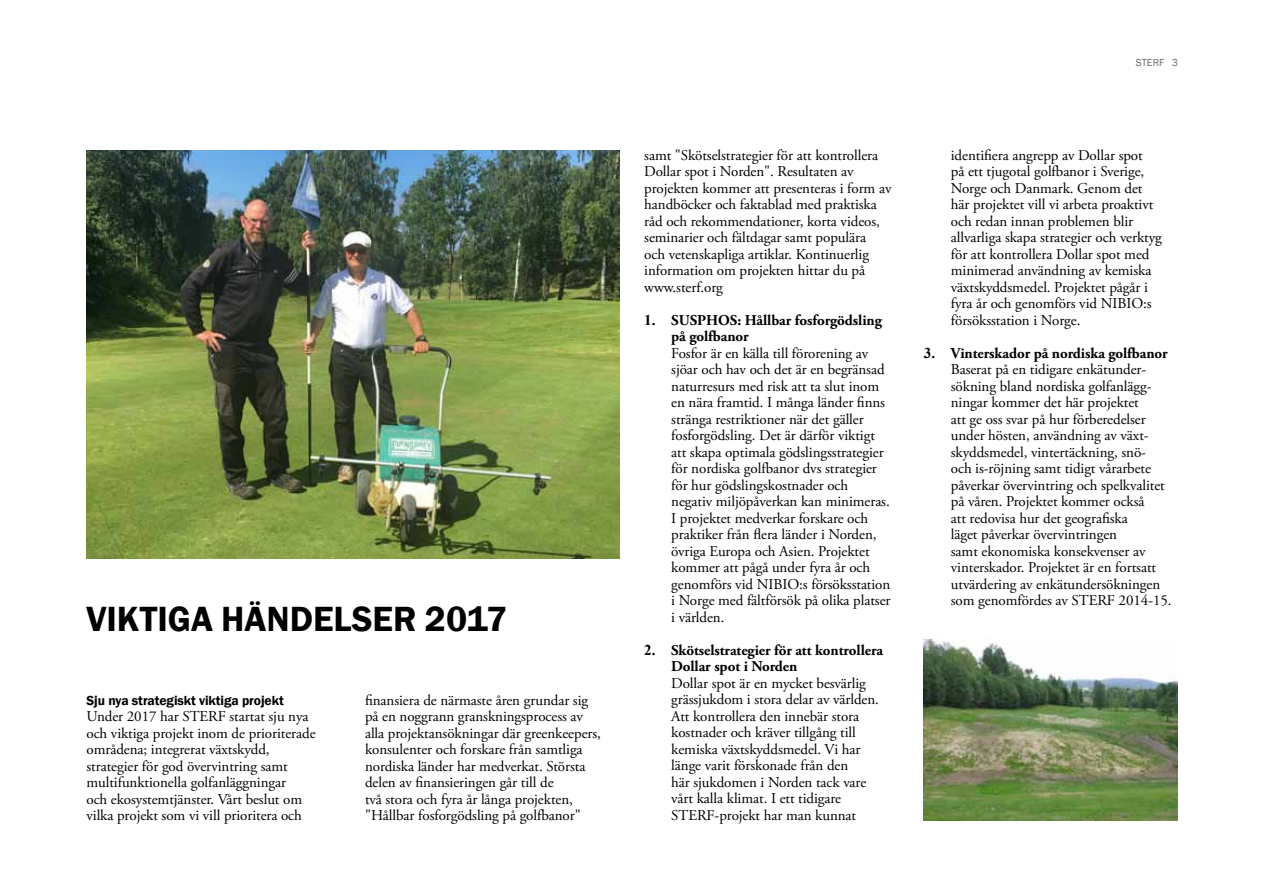
<style>
.page{position:relative;width:1263px;height:893px;background:#fff}
.page>*{position:absolute;margin:0;border:0;box-sizing:border-box;transform-origin:0 0}
.t1{font:600 36px "Franklin Gothic";color:#000}
.t2{font:15px/16.5px "Adobe Garamond Pro";letter-spacing:-.005em;color:#000}
.t3{font:700 15px/16.5px "Adobe Garamond Pro";letter-spacing:-.005em;color:#000}
.t4{font:600 13.5px "Franklin Gothic";color:#000}
.t5{font:10.5px "Franklin Gothic";color:#6d6e71}
.s1{font-family:"Times New Roman"}
.s2{font-family:"Times New Roman";font-weight:700}
.s3{font-weight:700}
</style>
<div class="page">
<img style="left:86px;top:151px;width:533px;height:407px">
<img style="left:924px;top:639px;width:254px;height:181px">
<h1 class="t1" style="left:86px;top:597px;width:422px">Viktiga händelser 2017</h1>
<p class="t4" style="left:86px;top:692px;width:199px">Sju nya strategiskt viktiga projekt</p>
<p class="t2" style="left:86px;top:709px;width:231px">Under 2017 har STERF startat sju nya och viktiga projekt inom de prioriterade områdena; integrerat växtskydd, strategier för god övervintring samt multifunktionella golfanläggningar<br>och ekosystemtjänster. Vårt beslut om vilka projekt som vi vill prioritera och</p>
<p class="t2" style="left:365px;top:692px;width:237px">finansiera de närmaste åren grundar sig på en noggrann granskningsprocess av alla projektansökningar där greenkeepers, konsulenter och forskare från samtliga nordiska länder har medverkat. Största delen av finansieringen går till de<br>två stora och fyra år långa projekten, "Hållbar fosforgödsling på golfbanor"</p>
<p class="t5" style="left:1136px;top:56px;width:13px">STERF</p>
<p class="t5" style="left:1172px;top:56px;width:8px">3</p>
<p class="t2" style="left:644px;top:147px;width:249px">samt "Skötselstrategier för att kontrollera Dollar spot i Norden". Resultaten av projekten kommer att presenteras i form av handböcker och faktablad med praktiska råd och rekommendationer, korta videos, seminarier och fältdagar samt populära<br>och vetenskapliga artiklar. Kontinuerlig information om projekten hittar du på www.sterf.org</p>
<p class="t3" style="left:671px;top:312px;width:212px;text-indent:-27px"><span class="s1">1.</span> SUSPHOS: Hållbar fosforgödsling på golfbanor</p>
<p class="t2" style="left:671px;top:345px;width:221px">Fosfor är en källa till förorening av sjöar och hav och det är en begränsad naturresurs med risk att ta slut inom en nära framtid. I många länder finns stränga restriktioner när det gäller fosforgödsling. Det är därför viktigt att skapa optimala gödslingsstrategier för nordiska golfbanor dvs strategier för hur gödslingskostnader och negativ miljöpåverkan kan minimeras.<br>I projektet medverkar forskare och praktiker från flera länder i Norden, övriga Europa och Asien. Projektet kommer att pågå under fyra år och genomförs vid NIBIO:s försöksstation i Norge med fältförsök på olika platser i världen.</p>
<p class="t3" style="left:671px;top:642px;width:213px;text-indent:-27px"><span class="s1">2.</span> Skötselstrategier för att kontrollera<br>Dollar spot i Norden</p>
<p class="t2" style="left:671px;top:675px;width:209px">Dollar spot är en mycket besvärlig grässjukdom i stora delar av världen.<br>Att kontrollera den innebär stora kostnader och kräver tillgång till kemiska växtskyddsmedel. Vi har länge varit förskonade från den<br>här sjukdomen i Norden tack vare vårt kalla klimat. I ett tidigare STERF-projekt har man kunnat</p>
<p class="t2" style="left:951px;top:147px;width:212px">identifiera angrepp av Dollar spot<br>på ett tjugotal golfbanor i Sverige, Norge och Danmark. Genom det här projektet vill vi arbeta proaktivt och redan innan problemen blir allvarliga skapa strategier och verktyg för att kontrollera Dollar spot med minimerad användning av kemiska växtskyddsmedel. Projektet pågår i fyra år och genomförs vid NIBIO:s försöksstation i Norge.</p>
<p class="t2" style="left:951px;top:345px;width:222px;text-indent:-27px"><span class="s2">3.</span> <span class="s3">Vinterskador på nordiska golfbanor </span>Baserat på en tidigare enkätunder&shy;sökning bland nordiska golfanlägg&shy;ningar kommer det här projektet<br>att ge oss svar på hur förberedelser under hösten, användning av växt&shy;skyddsmedel, vintertäckning, snö-<br>och is-röjning samt tidigt vårarbete påverkar övervintring och spelkvalitet på våren. Projektet kommer också<br>att redovisa hur det geografiska<br>läget påverkar övervintringen<br>samt ekonomiska konsekvenser av vinterskador. Projektet är en fortsatt utvärdering av enkätundersökningen som genomfördes av STERF 2014-15.</p>
</div>
